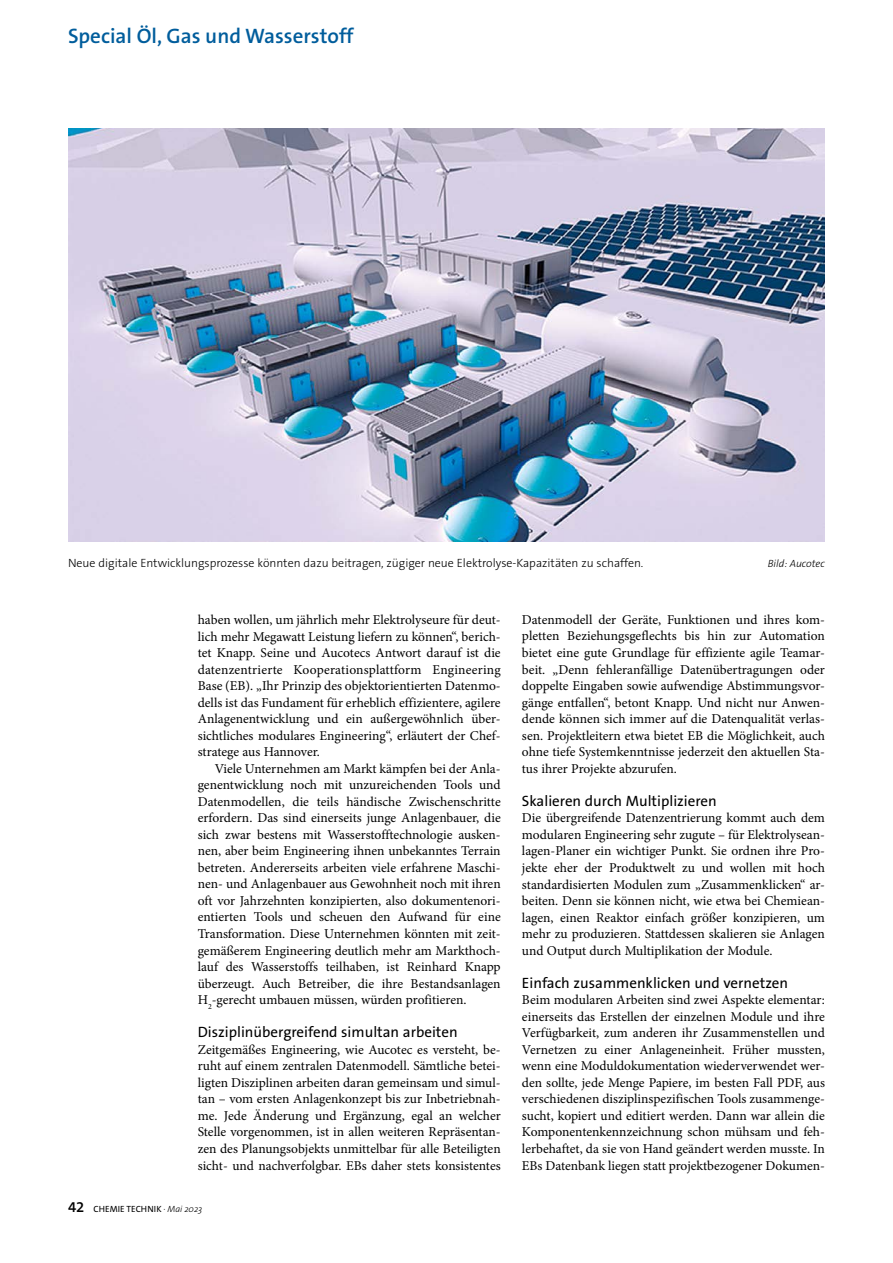
<style>
.page{position:relative;width:893px;height:1263px;background:#fff}
.page>*{position:absolute;margin:0;border:0;box-sizing:border-box;transform-origin:0 0}
.t1{font:600 21px "The Sans Os F";color:#005d9c}
.t2{font:15px "The Sans Os F";color:#000}
.t3{font:13.5px/16.5px "Minion Pro";color:#000;text-align:justify}
.t4{font:300 12px "The Sans Os F";color:#000}
.t5{font:italic 300 10.5px "The Sans Os F";color:#000}
.t6{font:9px "The Sans Os F";color:#000}
.s1{font-weight:600;font-size:15px}
.s2{font-weight:300;font-style:italic}
</style>
<div class="page">
<img style="left:68px;top:128px;width:757px;height:413px">
<h1 class="t1" style="left:68px;top:22px;width:287px">Special Öl, Gas und Wasserstoff</h1>
<p class="t4" style="left:68px;top:555px;width:577px">Neue digitale Entwicklungsprozesse könnten dazu beitragen, zügiger neue Elektrolyse-Kapazitäten zu schaffen.</p>
<p class="t5" style="left:768px;top:556px;width:59px">Bild: Aucotec</p>
<p class="t3" style="left:198px;top:611px;width:304px">haben wollen, um jährlich mehr Elektrolyseure für deut&shy;lich mehr Megawatt Leistung liefern zu können“, berich&shy;tet Knapp. Seine und Aucotecs Antwort darauf ist die datenzentrierte Kooperationsplattform Engineering Base (EB). „Ihr Prinzip des objektorientierten Datenmo&shy;dells ist das Fundament für erheblich effizientere, agilere Anlagenentwicklung und ein außergewöhnlich über&shy;sichtliches modulares Engineering“, erläutert der Chef&shy;stratege aus Hannover.</p>
<p class="t3" style="left:198px;top:760px;width:305px;text-indent:17px">Viele Unternehmen am Markt kämpfen bei der Anla&shy;genentwicklung noch mit unzureichenden Tools und Datenmodellen, die teils händische Zwischenschritte erfordern. Das sind einerseits junge Anlagenbauer, die sich zwar bestens mit Wasserstofftechnologie ausken&shy;nen, aber beim Engineering ihnen unbekanntes Terrain betreten. Andererseits arbeiten viele erfahrene Maschi&shy;nen- und Anlagenbauer aus Gewohnheit noch mit ihren oft vor Jahrzehnten konzipierten, also dokumentenori&shy;entierten Tools und scheuen den Aufwand für eine Transformation. Diese Unternehmen könnten mit zeit&shy;gemäßerem Engineering deutlich mehr am Markthoch&shy;lauf des Wasserstoffs teilhaben, ist Reinhard Knapp überzeugt. Auch Betreiber, die ihre Bestandsanlagen H<sub>2</sub>-gerecht umbauen müssen, würden profitieren.</p>
<p class="t2" style="left:198px;top:1022px;width:261px">Disziplinübergreifend simultan arbeiten</p>
<p class="t3" style="left:198px;top:1041px;width:304px">Zeitgemäßes Engineering, wie Aucotec es versteht, be&shy;ruht auf einem zentralen Datenmodell. Sämtliche betei&shy;ligten Disziplinen arbeiten daran gemeinsam und simul&shy;tan – vom ersten Anlagenkonzept bis zur Inbetriebnah&shy;me. Jede Änderung und Ergänzung, egal an welcher Stelle vorgenommen, ist in allen weiteren Repräsentan&shy;zen des Planungsobjekts unmittelbar für alle Beteiligten sicht- und nachverfolgbar. EBs daher stets konsistentes</p>
<p class="t6" style="left:68px;top:1203px;width:136px"><span class="s1">42</span> CHEMIE TECHNIK <span class="s2">· Mai 2023</span></p>
<p class="t3" style="left:522px;top:611px;width:304px">Datenmodell der Geräte, Funktionen und ihres kom&shy;pletten Beziehungsgeflechts bis hin zur Automation bietet eine gute Grundlage für effiziente agile Teamar&shy;beit. „Denn fehleranfällige Datenübertragungen oder doppelte Eingaben sowie aufwendige Abstimmungsvor&shy;gänge entfallen“, betont Knapp. Und nicht nur Anwen&shy;dende können sich immer auf die Datenqualität verlas&shy;sen. Projektleitern etwa bietet EB die Möglichkeit, auch ohne tiefe Systemkenntnisse jederzeit den aktuellen Sta&shy;tus ihrer Projekte abzurufen.</p>
<p class="t2" style="left:522px;top:791px;width:196px">Skalieren durch Multiplizieren</p>
<p class="t3" style="left:522px;top:810px;width:304px">Die übergreifende Datenzentrierung kommt auch dem modularen Engineering sehr zugute – für Elektrolysean&shy;lagen-Planer ein wichtiger Punkt. Sie ordnen ihre Pro&shy;jekte eher der Produktwelt zu und wollen mit hoch standardisierten Modulen zum „Zusammenklicken“ ar&shy;beiten. Denn sie können nicht, wie etwa bei Chemiean&shy;lagen, einen Reaktor einfach größer konzipieren, um mehr zu produzieren. Stattdessen skalieren sie Anlagen und Output durch Multiplikation der Module.</p>
<p class="t2" style="left:522px;top:973px;width:268px">Einfach zusammenklicken und vernetzen</p>
<p class="t3" style="left:522px;top:992px;width:304px">Beim modularen Arbeiten sind zwei Aspekte elementar: einerseits das Erstellen der einzelnen Module und ihre Verfügbarkeit, zum anderen ihr Zusammenstellen und Vernetzen zu einer Anlageneinheit. Früher mussten, wenn eine Moduldokumentation wiederverwendet wer&shy;den sollte, jede Menge Papiere, im besten Fall PDF, aus verschiedenen disziplinspezifischen Tools zusammenge&shy;sucht, kopiert und editiert werden. Dann war allein die Komponentenkennzeichnung schon mühsam und feh&shy;lerbehaftet, da sie von Hand geändert werden musste. In EBs Datenbank liegen statt projektbezogener Dokumen-</p>
</div>
